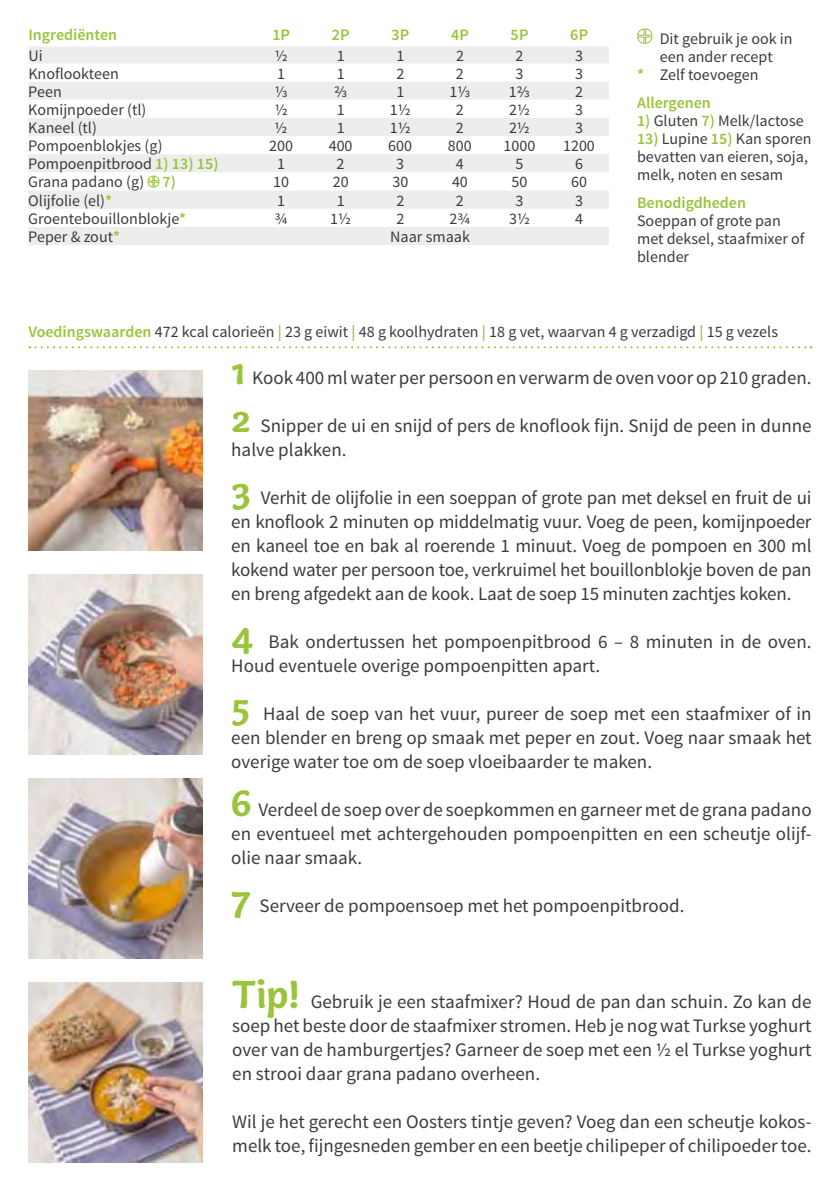
<style>
.page{position:relative;width:840px;height:1191px;background:#fff}
.page>*{position:absolute;margin:0;border:0;box-sizing:border-box;transform-origin:0 0}
.t1{font:19px/24px "Source Sans Pro";color:#3c3c3b;text-align:justify}
.t2{font:16px/18px "Source Sans Pro";color:#3c3c3b}
.t3{font:600 16px "Source Sans Pro";color:#9ac43a}
.s1{font-weight:600;color:#9ac43a}
.s2{font-family:"Capucine Basic";font-weight:700;font-size:40px;color:#9ac43a}
</style>
<div class="page">
<svg style="left:29px;top:346px;width:782px;height:2px"></svg>
<svg style="left:637px;top:28px;width:15px;height:16px"></svg>
<svg style="left:28px;top:47px;width:580px;height:53px;fill:#ededed"></svg>
<svg style="left:28px;top:118px;width:580px;height:127px;fill:#ededed"></svg>
<svg style="left:147px;top:175px;width:13px;height:13px"></svg>
<img style="left:28px;top:778px;width:175px;height:180px">
<img style="left:28px;top:574px;width:175px;height:180px">
<img style="left:28px;top:370px;width:175px;height:180px">
<img style="left:28px;top:982px;width:175px;height:180px">
<p class="t3" style="left:28px;top:25px;width:90px">Ingrediënten</p>
<p class="t3" style="left:272px;top:25px;width:19px">1P</p>
<p class="t3" style="left:332px;top:25px;width:19px">2P</p>
<p class="t3" style="left:391px;top:25px;width:19px">3P</p>
<p class="t3" style="left:451px;top:25px;width:19px">4P</p>
<p class="t3" style="left:510px;top:25px;width:19px">5P</p>
<p class="t3" style="left:570px;top:25px;width:19px">6P</p>
<p class="t2" style="left:28px;top:47px;width:16px">Ui</p>
<p class="t2" style="left:274px;top:47px;width:14px">½</p>
<p class="t2" style="left:336px;top:47px;width:9px">1</p>
<p class="t2" style="left:396px;top:47px;width:9px">1</p>
<p class="t2" style="left:455px;top:47px;width:9px">2</p>
<p class="t2" style="left:515px;top:47px;width:9px">2</p>
<p class="t2" style="left:575px;top:47px;width:9px">3</p>
<p class="t2" style="left:28px;top:65px;width:92px">Knoflookteen</p>
<p class="t2" style="left:277px;top:65px;width:9px">1</p>
<p class="t2" style="left:336px;top:65px;width:9px">1</p>
<p class="t2" style="left:396px;top:65px;width:9px">2</p>
<p class="t2" style="left:455px;top:65px;width:9px">2</p>
<p class="t2" style="left:515px;top:65px;width:9px">3</p>
<p class="t2" style="left:575px;top:65px;width:9px">3</p>
<p class="t2" style="left:28px;top:83px;width:35px">Peen</p>
<p class="t2" style="left:274px;top:83px;width:14px">⅓</p>
<p class="t2" style="left:334px;top:83px;width:15px">⅔</p>
<p class="t2" style="left:396px;top:83px;width:9px">1</p>
<p class="t2" style="left:449px;top:83px;width:22px">1⅓</p>
<p class="t2" style="left:508px;top:83px;width:23px">1⅔</p>
<p class="t2" style="left:574px;top:83px;width:9px">2</p>
<p class="t2" style="left:28px;top:101px;width:120px">Komijnpoeder (tl)</p>
<p class="t2" style="left:274px;top:101px;width:14px">½</p>
<p class="t2" style="left:336px;top:101px;width:9px">1</p>
<p class="t2" style="left:389px;top:101px;width:22px">1½</p>
<p class="t2" style="left:455px;top:101px;width:9px">2</p>
<p class="t2" style="left:508px;top:101px;width:22px">2½</p>
<p class="t2" style="left:574px;top:101px;width:9px">3</p>
<p class="t2" style="left:28px;top:119px;width:70px">Kaneel (tl)</p>
<p class="t2" style="left:274px;top:119px;width:14px">½</p>
<p class="t2" style="left:336px;top:119px;width:9px">1</p>
<p class="t2" style="left:389px;top:119px;width:22px">1½</p>
<p class="t2" style="left:455px;top:119px;width:9px">2</p>
<p class="t2" style="left:508px;top:119px;width:22px">2½</p>
<p class="t2" style="left:574px;top:119px;width:9px">3</p>
<p class="t2" style="left:28px;top:137px;width:136px">Pompoenblokjes (g)</p>
<p class="t2" style="left:269px;top:137px;width:25px">200</p>
<p class="t2" style="left:328px;top:137px;width:25px">400</p>
<p class="t2" style="left:388px;top:137px;width:25px">600</p>
<p class="t2" style="left:447px;top:137px;width:25px">800</p>
<p class="t2" style="left:503px;top:137px;width:33px">1000</p>
<p class="t2" style="left:562px;top:137px;width:33px">1200</p>
<p class="t2" style="left:28px;top:155px;width:192px">Pompoenpitbrood <span class="s1">1) 13) 15)</span></p>
<p class="t2" style="left:277px;top:155px;width:9px">1</p>
<p class="t2" style="left:336px;top:155px;width:9px">2</p>
<p class="t2" style="left:396px;top:155px;width:9px">3</p>
<p class="t2" style="left:455px;top:155px;width:9px">4</p>
<p class="t2" style="left:515px;top:155px;width:9px">5</p>
<p class="t2" style="left:574px;top:155px;width:9px">6</p>
<p class="t2" style="left:28px;top:173px;width:149px">Grana padano (g) <span class="s1">7)</span></p>
<p class="t2" style="left:273px;top:173px;width:17px">10</p>
<p class="t2" style="left:332px;top:173px;width:17px">20</p>
<p class="t2" style="left:392px;top:173px;width:17px">30</p>
<p class="t2" style="left:452px;top:173px;width:17px">40</p>
<p class="t2" style="left:511px;top:173px;width:17px">50</p>
<p class="t2" style="left:571px;top:173px;width:17px">60</p>
<p class="t2" style="left:28px;top:192px;width:85px">Olijfolie (el)<span class="s1">*</span></p>
<p class="t2" style="left:277px;top:192px;width:9px">1</p>
<p class="t2" style="left:336px;top:192px;width:9px">1</p>
<p class="t2" style="left:396px;top:192px;width:9px">2</p>
<p class="t2" style="left:455px;top:192px;width:9px">2</p>
<p class="t2" style="left:515px;top:192px;width:9px">3</p>
<p class="t2" style="left:574px;top:192px;width:9px">3</p>
<p class="t2" style="left:28px;top:210px;width:159px">Groentebouillonblokje<span class="s1">*</span></p>
<p class="t2" style="left:274px;top:210px;width:14px">¾</p>
<p class="t2" style="left:330px;top:210px;width:22px">1½</p>
<p class="t2" style="left:396px;top:210px;width:9px">2</p>
<p class="t2" style="left:449px;top:210px;width:22px">2¾</p>
<p class="t2" style="left:508px;top:210px;width:22px">3½</p>
<p class="t2" style="left:574px;top:210px;width:9px">4</p>
<p class="t2" style="left:28px;top:228px;width:93px">Peper &amp; zout<span class="s1">*</span></p>
<p class="t2" style="left:390px;top:228px;width:81px">Naar smaak</p>
<p class="t2" style="left:659px;top:30px;width:134px">Dit gebruik je ook in</p>
<p class="t2" style="left:659px;top:48px;width:114px">een ander recept</p>
<p class="t2" style="left:636px;top:66px;width:123px"><span class="s1">*</span> Zelf toevoegen</p>
<p class="t3" style="left:636px;top:93px;width:75px">Allergenen</p>
<p class="t2" style="left:636px;top:112px;width:168px"><span class="s1">1)</span> Gluten <span class="s1">7)</span> Melk/lactose</p>
<p class="t2" style="left:636px;top:130px;width:176px"><span class="s1">13)</span> Lupine <span class="s1">15)</span> Kan sporen bevatten van eieren, soja, melk, noten en sesam</p>
<p class="t3" style="left:636px;top:193px;width:110px">Benodigdheden</p>
<p class="t2" style="left:636px;top:212px;width:169px">Soeppan of grote pan met deksel, staafmixer of blender</p>
<p class="t2" style="left:28px;top:322px;width:750px"><span class="s1">Voedingswaarden</span> 472 kcal calorieën <span class="s1">|</span> 23 g eiwit <span class="s1">|</span> 48 g koolhydraten <span class="s1">|</span> 18 g vet, waarvan 4 g verzadigd <span class="s1">|</span> 15 g vezels</p>
<p class="t1" style="left:231px;top:366px;width:581px"><span class="s2">1</span> Kook 400 ml water per persoon en verwarm de oven voor op 210 graden.</p>
<p class="t1" style="left:231px;top:414px;width:581px"><span class="s2">2</span> Snipper de ui en snijd of pers de knoflook fijn. Snijd de peen in dunne halve plakken.</p>
<p class="t1" style="left:231px;top:486px;width:581px"><span class="s2">3</span> Verhit de olijfolie in een soeppan of grote pan met deksel en fruit de ui en knoflook 2 minuten op middelmatig vuur. Voeg de peen, komijnpoeder en kaneel toe en bak al roerende 1 minuut. Voeg de pompoen en 300 ml kokend water per persoon toe, verkruimel het bouillonblokje boven de pan en breng afgedekt aan de kook. Laat de soep 15 minuten zachtjes koken.</p>
<p class="t1" style="left:231px;top:630px;width:581px"><span class="s2">4</span> Bak ondertussen het pompoenpitbrood 6 – 8 minuten in de oven.<br>Houd eventuele overige pompoenpitten apart.</p>
<p class="t1" style="left:231px;top:702px;width:581px"><span class="s2">5</span> Haal de soep van het vuur, pureer de soep met een staafmixer of in een blender en breng op smaak met peper en zout. Voeg naar smaak het overige water toe om de soep vloeibaarder te maken.</p>
<p class="t1" style="left:231px;top:798px;width:581px"><span class="s2">6</span> Verdeel de soep over de soepkommen en garneer met de grana padano en eventueel met achtergehouden pompoenpitten en een scheutje olijf&shy;olie naar smaak.</p>
<p class="t1" style="left:231px;top:894px;width:454px"><span class="s2">7</span> Serveer de pompoensoep met het pompoenpitbrood.</p>
<p class="t1" style="left:232px;top:990px;width:580px"><span class="s2">Tip!</span> Gebruik je een staafmixer? Houd de pan dan schuin. Zo kan de soep het beste door de staafmixer stromen. Heb je nog wat Turkse yoghurt over van de hamburgertjes? Garneer de soep met een ½ el Turkse yoghurt en strooi daar grana padano overheen.</p>
<p class="t1" style="left:232px;top:1110px;width:580px">Wil je het gerecht een Oosters tintje geven? Voeg dan een scheutje kokos&shy;melk toe, fijngesneden gember en een beetje chilipeper of chilipoeder toe.</p>
</div>
